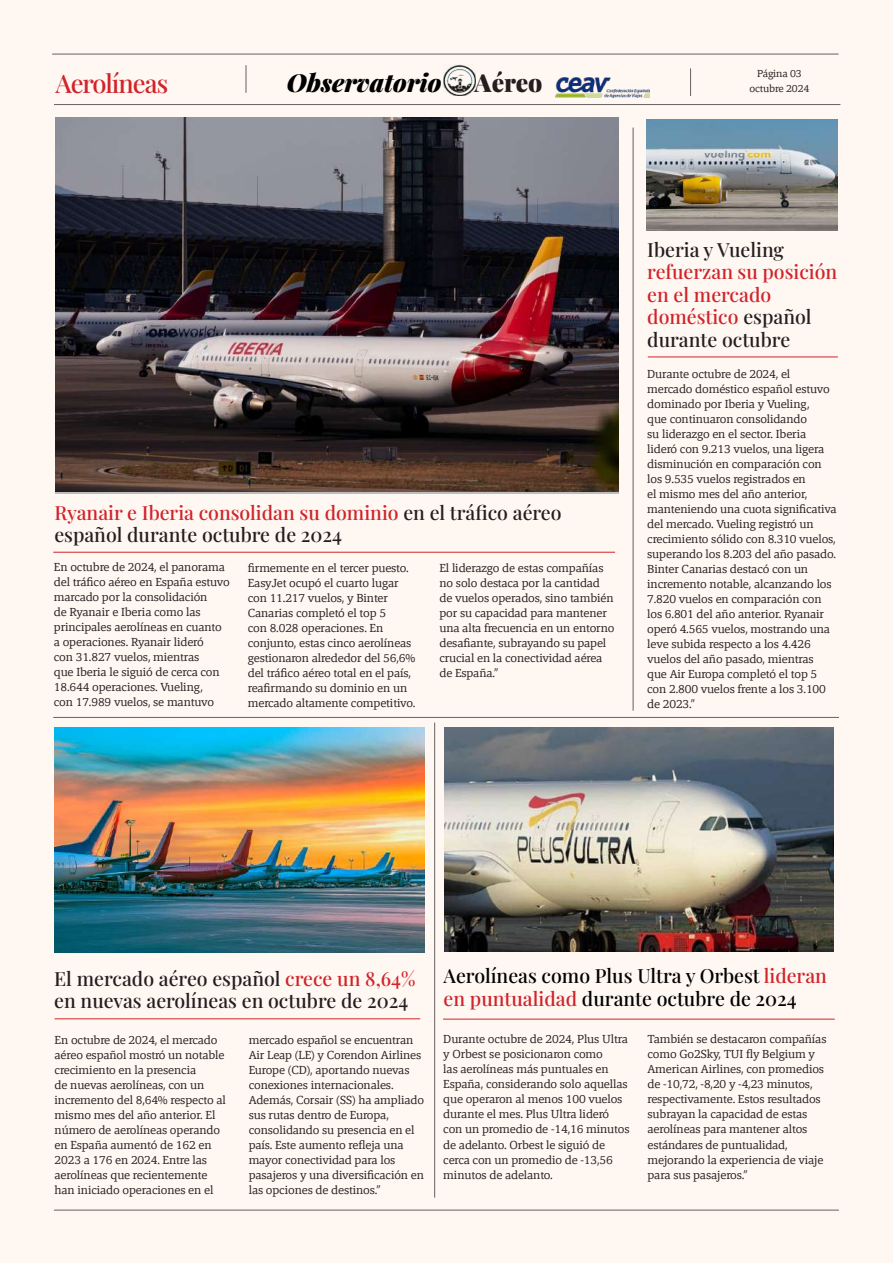
<style>
.page{position:relative;width:893px;height:1263px;background:#fef7f2}
.page>*{position:absolute;margin:0;border:0;box-sizing:border-box;transform-origin:0 0}
.t1{font:500 25.5px "Playfair Display";letter-spacing:-.04em;color:#d1232a}
.t2{font:italic 900 24.75px "Playfair Display";color:#000}
.t3{font:900 24.75px "Playfair Display";letter-spacing:-.005em;color:#231f20}
.t4{font:500 19.5px/22.5px "Playfair Display";color:#231f20}
.t5{font:500 19.5px/22.5px "Playfair Display";color:#000}
.t6{font:500 19.5px/22.5px "Playfair Display";color:#d1232a}
.t7{font:12px/15px "Tangent";letter-spacing:-.01em;color:#231f20}
.t8{font:10.5px/15px "Tangent";letter-spacing:-.01em;color:#231f20;text-align:center}
.s1{color:#231f20}
.s2{color:#d1232a}
</style>
<div class="page">
<hr style="left:53px;top:552px;width:562px;height:1px;background:#d1232a">
<hr style="left:54px;top:104px;width:786px;height:1px;background:#231f20">
<hr style="left:648px;top:357px;width:190px;height:1px;background:#d1232a">
<img style="left:55px;top:118px;width:564px;height:373px">
<hr style="left:633px;top:128px;width:1px;height:583px;background:#231f20">
<hr style="left:54px;top:1210px;width:785px;height:1px;background:#231f20">
<hr style="left:53px;top:717px;width:786px;height:1px;background:#231f20">
<hr style="left:434px;top:722px;width:1px;height:475px;background:#231f20">
<hr style="left:443px;top:1019px;width:392px;height:1px;background:#d1232a">
<img style="left:444px;top:727px;width:389px;height:225px">
<hr style="left:55px;top:1018px;width:365px;height:1px;background:#d1232a">
<img style="left:54px;top:728px;width:370px;height:224px">
<hr style="left:52px;top:54px;width:786px;height:1px;background:#231f20">
<svg style="left:246px;top:65px;width:1px;height:28px"></svg>
<svg style="left:690px;top:68px;width:1px;height:28px"></svg>
<img style="left:444px;top:65px;width:31px;height:31px">
<img style="left:556px;top:78px;width:93px;height:20px">
<img style="left:647px;top:119px;width:190px;height:111px">
<h1 class="t1" style="left:55px;top:63px;width:114px">Aerolíneas</h1>
<h2 class="t2" style="left:287px;top:62px;width:156px">Observatorio</h2>
<h2 class="t3" style="left:475px;top:63px;width:69px">Aéreo</h2>
<p class="t8" style="left:749px;top:65px;width:61px">Página 03 octubre 2024</p>
<h3 class="t4" style="left:647px;top:236px;width:138px">Iberia y Vueling</h3>
<h3 class="t6" style="left:647px;top:259px;width:192px">refuerzan su posición en el mercado doméstico <span class="s1">español durante octubre</span></h3>
<h3 class="t4" style="left:54px;top:499px;width:509px"><span class="s2">Ryanair e Iberia consolidan su dominio</span> en el tráfico aéreo español durante octubre de 2024</h3>
<p class="t7" style="left:54px;top:560px;width:177px">En octubre de 2024, el panorama del tráfico aéreo en España estuvo marcado por la consolidación<br>de Ryanair e Iberia como las principales aerolíneas en cuanto a operaciones. Ryanair lideró<br>con 31.827 vuelos, mientras<br>que Iberia le siguió de cerca con<br>18.644 operaciones. Vueling,<br>con 17.989 vuelos, se mantuvo</p>
<p class="t7" style="left:248px;top:560px;width:169px">firmemente en el tercer puesto.<br>EasyJet ocupó el cuarto lugar con 11.217 vuelos, y Binter<br>Canarias completó el top 5<br>con 8.028 operaciones. En conjunto, estas cinco aerolíneas gestionaron alrededor del 56,6% del tráfico aéreo total en el país, reafirmando su dominio en un mercado altamente competitivo.</p>
<p class="t7" style="left:439px;top:560px;width:177px">El liderazgo de estas compañías no solo destaca por la cantidad de vuelos operados, sino también por su capacidad para mantener una alta frecuencia en un entorno desafiante, subrayando su papel crucial en la conectividad aérea de España.”</p>
<p class="t7" style="left:647px;top:366px;width:191px">Durante octubre de 2024, el mercado doméstico español estuvo dominado por Iberia y Vueling,<br>que continuaron consolidando<br>su liderazgo en el sector. Iberia lideró con 9.213 vuelos, una ligera disminución en comparación con los 9.535 vuelos registrados en<br>el mismo mes del año anterior, manteniendo una cuota significativa del mercado. Vueling registró un crecimiento sólido con 8.310 vuelos, superando los 8.203 del año pasado.<br>Binter Canarias destacó con un incremento notable, alcanzando los<br>7.820 vuelos en comparación con los 6.801 del año anterior. Ryanair operó 4.565 vuelos, mostrando una leve subida respecto a los 4.426 vuelos del año pasado, mientras que Air Europa completó el top 5 con 2.800 vuelos frente a los 3.100 de 2023.”</p>
<h3 class="t4" style="left:54px;top:965px;width:363px">El mercado aéreo español <span class="s2">crece un 8,64% </span>en nuevas aerolíneas en octubre de 2024</h3>
<p class="t7" style="left:55px;top:1032px;width:173px">En octubre de 2024, el mercado aéreo español mostró un notable crecimiento en la presencia<br>de nuevas aerolíneas, con un incremento del 8,64% respecto al mismo mes del año anterior. El número de aerolíneas operando en España aumentó de 162 en<br>2023 a 176 en 2024. Entre las aerolíneas que recientemente han iniciado operaciones en el</p>
<p class="t7" style="left:249px;top:1032px;width:177px">mercado español se encuentran<br>Air Leap (LE) y Corendon Airlines<br>Europe (CD), aportando nuevas conexiones internacionales.<br>Además, Corsair (SS) ha ampliado sus rutas dentro de Europa, consolidando su presencia en el país. Este aumento refleja una mayor conectividad para los pasajeros y una diversificación en las opciones de destinos.”</p>
<h3 class="t5" style="left:444px;top:963px;width:385px">Aerolíneas como Plus Ultra y Orbest <span class="s2">lideran en puntualidad</span> durante octubre de 2024</h3>
<p class="t7" style="left:443px;top:1031px;width:188px">Durante octubre de 2024, Plus Ultra y Orbest se posicionaron como<br>las aerolíneas más puntuales en<br>España, considerando solo aquellas que operaron al menos 100 vuelos durante el mes. Plus Ultra lideró con un promedio de -14,16 minutos de adelanto. Orbest le siguió de cerca con un promedio de -13,56 minutos de adelanto.</p>
<p class="t7" style="left:647px;top:1031px;width:181px">También se destacaron compañías como Go2Sky, TUI fly Belgium y<br>American Airlines, con promedios de -10,72, -8,20 y -4,23 minutos, respectivamente. Estos resultados subrayan la capacidad de estas aerolíneas para mantener altos estándares de puntualidad, mejorando la experiencia de viaje para sus pasajeros.”</p>
</div>
